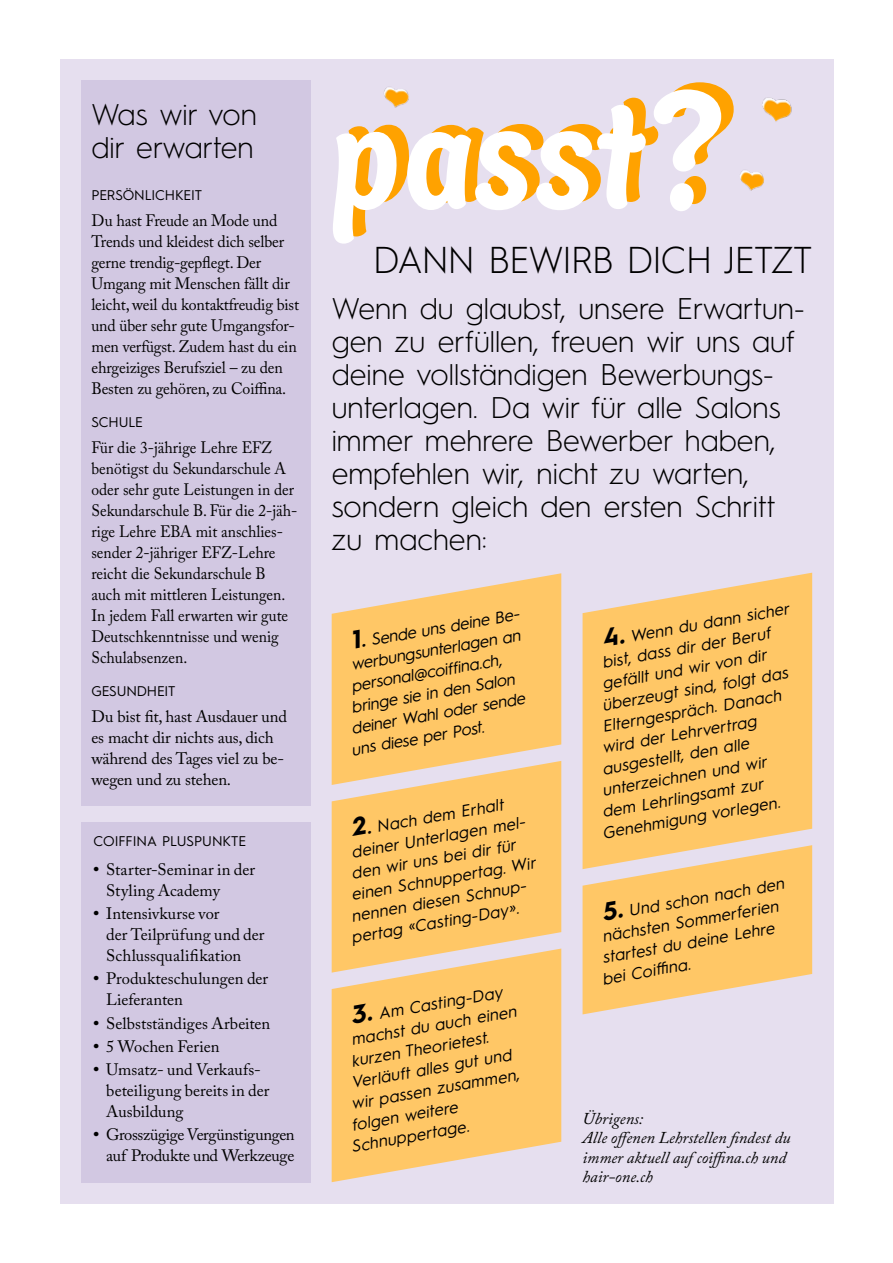
<style>
.page{position:relative;width:893px;height:1263px;background:#fff}
.page>*{position:absolute;margin:0;border:0;box-sizing:border-box;transform-origin:0 0}
.t1{font:700 151.95px "XXII Yonia";color:#ffa200}
.t2{font:300 37.5px "Hurme Geometric Sans 1";letter-spacing:-.02em;color:#000}
.t3{font:300 30px/33px "Hurme Geometric Sans 1";color:#000}
.t4{font:italic 16.5px "Hurme Geometric Sans 1";color:#000}
.t5{font:16.5px/21px "Adobe Caslon Pro";letter-spacing:-.005em;color:#000}
.t6{font:16.5px/21px "Adobe Caslon Pro";letter-spacing:-.005em;color:#000;scale:.94 1}
.t7{font:16.5px/21px "Adobe Caslon Pro";letter-spacing:-.005em;color:#000;scale:.96 1}
.t8{font:italic 16.5px/19.5px "Adobe Caslon Pro";color:#000}
.t9{font:16.5px/21px "Adobe Caslon Pro";letter-spacing:-.025em;color:#000;text-align:right}
.t10{font:14.1px "Hurme Geometric Sans 1";letter-spacing:-.01em;color:#000}
.s1{font-weight:700}
.s2{font-weight:700;font-size:25.5px}
.s3{font-weight:700;font-size:18px}
</style>
<div class="page">
<div style="left:60px;top:60px;width:774px;height:1144px;background:#e6dfef"></div>
<div style="left:81px;top:81px;width:229px;height:725px;background:#d2c8e2"></div>
<svg style="left:332px;top:573px;width:229px;height:188px;background:#fbca77"></svg>
<svg style="left:583px;top:573px;width:229px;height:272px;background:#fcc971"></svg>
<svg style="left:332px;top:761px;width:229px;height:187px;background:#fcc971"></svg>
<svg style="left:583px;top:845px;width:229px;height:169px"></svg>
<svg style="left:332px;top:948px;width:229px;height:234px;background:#fbca79"></svg>
<div style="left:81px;top:822px;width:229px;height:360px;background:#d2c8e2"></div>
<img style="left:740px;top:170px;width:24px;height:21px">
<img style="left:384px;top:87px;width:25px;height:21px">
<img style="left:762px;top:97px;width:30px;height:25px">
<svg style="left:352px;top:816px;width:14px;height:20px"></svg>
<h3 class="t3" style="left:91px;top:96px;width:167px">Was wir von dir erwarten</h3>
<p class="t10" style="left:91px;top:186px;width:112px">PERSÖNLICHKEIT</p>
<p class="t7" style="left:91px;top:209px;width:218px">Du hast Freude an Mode und<br>Trends und kleidest dich selber gerne trendig-gepflegt. Der<br>Umgang mit Menschen fällt dir leicht, weil du kontaktfreudig bist und über sehr gute Umgangsfor&shy;men verfügst. Zudem hast du ein ehrgeiziges Berufsziel – zu den<br>Besten zu gehören, zu Coiffina.</p>
<p class="t10" style="left:91px;top:413px;width:53px">SCHULE</p>
<p class="t6" style="left:91px;top:436px;width:221px">Für die 3-jährige Lehre EFZ benötigst du Sekundarschule A oder sehr gute Leistungen in der<br>Sekundarschule B. Für die 2-jäh&shy;rige Lehre EBA mit anschlies&shy;sender 2-jähriger EFZ-Lehre reicht die Sekundarschule B auch mit mittleren Leistungen.<br>In jedem Fall erwarten wir gute<br>Deutschkenntnisse und wenig<br>Schulabsenzen.</p>
<p class="t10" style="left:91px;top:682px;width:86px">GESUNDHEIT</p>
<p class="t5" style="left:91px;top:705px;width:197px">Du bist fit, hast Ausdauer und es macht dir nichts aus, dich während des Tages viel zu be&shy;wegen und zu stehen.</p>
<p class="t10" style="left:94px;top:831px;width:154px">COIFFINA PLUSPUNKTE</p>
<p class="t5" style="left:106px;top:859px;width:150px;text-indent:-13px"><span class="s1">•</span> Starter-Seminar in der<br>Styling Academy</p>
<p class="t5" style="left:106px;top:903px;width:160px;text-indent:-13px"><span class="s1">•</span> Intensivkurse vor<br>der Teilprüfung und der<br>Schlussqualifikation</p>
<p class="t5" style="left:106px;top:968px;width:163px;text-indent:-13px"><span class="s1">•</span> Produkteschulungen der<br>Lieferanten</p>
<p class="t5" style="left:94px;top:1012px;width:178px"><span class="s1">•</span> Selbstständiges Arbeiten</p>
<p class="t5" style="left:94px;top:1035px;width:127px"><span class="s1">•</span> 5 Wochen Ferien</p>
<p class="t5" style="left:106px;top:1059px;width:165px;text-indent:-13px"><span class="s1">•</span> Umsatz- und Verkaufs&shy;beteiligung bereits in der<br>Ausbildung</p>
<p class="t9" style="left:94px;top:1124px;width:203px"><span class="s1">•</span> Grosszügige Vergünstigungen auf Produkte und Werkzeuge</p>
<h1 class="t1" style="left:342px;top:49px;width:392px">passt?</h1>
<h2 class="t2" style="left:373px;top:234px;width:441px">DANN BEWIRB DICH JETZT</h2>
<p class="t3" style="left:332px;top:291px;width:474px">Wenn du glaubst, unsere Erwartun&shy;gen zu erfüllen, freuen wir uns auf deine vollständigen Bewerbungs&shy;unterlagen. Da wir für alle Salons immer mehrere Bewerber haben, empfehlen wir, nicht zu warten, sondern gleich den ersten Schritt zu machen:</p>
<p class="t4" style="left:350px;top:632px;width:174px;rotate:-10deg"><span class="s2">1</span><span class="s3">.</span> Sende uns deine Be-</p>
<p class="t4" style="left:350px;top:653px;width:173px;rotate:-10deg">werbungsunterlagen an</p>
<p class="t4" style="left:350px;top:674px;width:154px;rotate:-10deg">personal@coiffina.ch,</p>
<p class="t4" style="left:350px;top:696px;width:167px;rotate:-10deg">bringe sie in den Salon</p>
<p class="t4" style="left:350px;top:717px;width:177px;rotate:-10deg">deiner Wahl oder sende</p>
<p class="t4" style="left:350px;top:738px;width:136px;rotate:-10deg">uns diese per Post.</p>
<p class="t4" style="left:365px;top:817px;width:140px;rotate:-10deg"><span class="s3">.</span> Nach dem Erhalt</p>
<p class="t4" style="left:350px;top:841px;width:179px;rotate:-10deg">deiner Unterlagen mel-</p>
<p class="t4" style="left:350px;top:862px;width:168px;rotate:-10deg">den wir uns bei dir für</p>
<p class="t4" style="left:350px;top:883px;width:188px;rotate:-10deg">einen Schnuppertag. Wir</p>
<p class="t4" style="left:350px;top:905px;width:180px;rotate:-10deg">nennen diesen Schnup-</p>
<p class="t4" style="left:350px;top:926px;width:171px;rotate:-10deg">pertag «Casting-Day».</p>
<p class="t4" style="left:350px;top:1007px;width:154px;rotate:-10deg"><span class="s2">3.</span> Am Casting-Day</p>
<p class="t4" style="left:350px;top:1028px;width:169px;rotate:-10deg">machst du auch einen</p>
<p class="t4" style="left:350px;top:1050px;width:140px;rotate:-10deg">kurzen Theorietest.</p>
<p class="t4" style="left:350px;top:1071px;width:163px;rotate:-10deg">Verläuft alles gut und</p>
<p class="t4" style="left:350px;top:1092px;width:171px;rotate:-10deg">wir passen zusammen,</p>
<p class="t4" style="left:350px;top:1114px;width:109px;rotate:-10deg">folgen weitere</p>
<p class="t4" style="left:350px;top:1135px;width:120px;rotate:-10deg">Schnuppertage.</p>
<p class="t4" style="left:600px;top:630px;width:191px;rotate:-10deg"><span class="s2">4.</span> Wenn du dann sicher</p>
<p class="t4" style="left:600px;top:651px;width:172px;rotate:-10deg">bist, dass dir der Beruf</p>
<p class="t4" style="left:600px;top:672px;width:168px;rotate:-10deg">gefällt und wir von dir</p>
<p class="t4" style="left:600px;top:694px;width:189px;rotate:-10deg">überzeugt sind, folgt das</p>
<p class="t4" style="left:600px;top:715px;width:183px;rotate:-10deg">Elterngespräch. Danach</p>
<p class="t4" style="left:600px;top:736px;width:158px;rotate:-10deg">wird der Lehrvertrag</p>
<p class="t4" style="left:600px;top:757px;width:150px;rotate:-10deg">ausgestellt, den alle</p>
<p class="t4" style="left:600px;top:779px;width:168px;rotate:-10deg">unterzeichnen und wir</p>
<p class="t4" style="left:600px;top:800px;width:165px;rotate:-10deg">dem Lehrlingsamt zur</p>
<p class="t4" style="left:600px;top:821px;width:182px;rotate:-10deg">Genehmigung vorlegen.</p>
<p class="t4" style="left:600px;top:904px;width:186px;rotate:-10deg"><span class="s2">5.</span> Und schon nach den</p>
<p class="t4" style="left:600px;top:925px;width:180px;rotate:-10deg">nächsten Sommerferien</p>
<p class="t4" style="left:600px;top:946px;width:176px;rotate:-10deg">startest du deine Lehre</p>
<p class="t4" style="left:600px;top:968px;width:90px;rotate:-10deg">bei Coiffi na.</p>
<p class="t8" style="left:583px;top:1108px;width:209px">Übrigens:<br>Alle offenen Lehrstellen findest du immer aktuell auf coiffina.ch und hair-one.ch</p>
</div>
